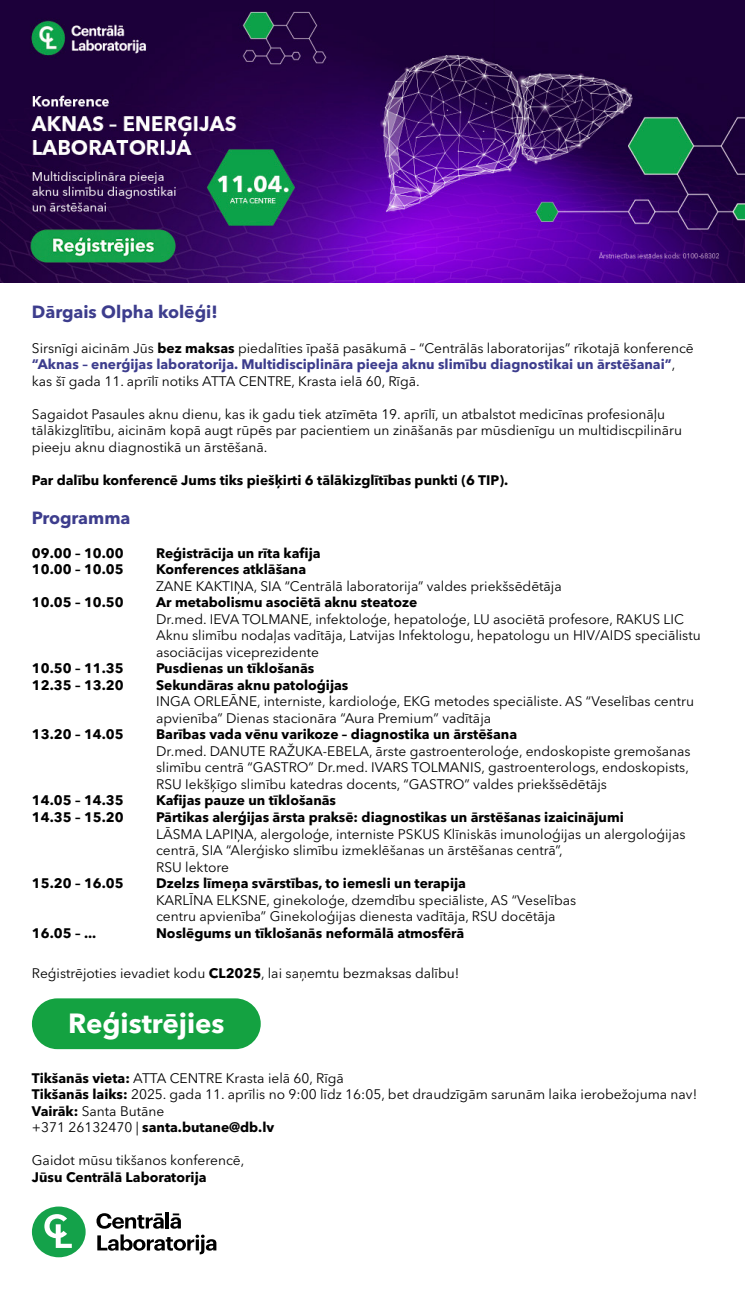
<style>
.page{position:relative;width:745px;height:1312px;background:#fff}
.page>*{position:absolute;margin:0;border:0;box-sizing:border-box;transform-origin:0 0}
.t1{font:700 27.5px "Avenir Next LT Pro";color:#fff}
.t2{font:700 17.5px "Avenir Next LT Pro";color:#3d3d8d}
.t3{font:13.75px/16.5px "Avenir Next LT Pro";color:#000}
.t4{font:700 13.75px/16.5px "Avenir Next LT Pro";color:#000}
.s1{font-weight:700}
.s2{font-weight:700;color:#3d3d8d}
</style>
<div class="page">
<img style="left:0;top:0;width:744px;height:283px">
<div style="left:32px;top:998px;width:228px;height:50px;background:#14a241;border-radius:25px"></div>
<svg style="left:96px;top:1213px;width:67px;height:15px"></svg>
<hr style="left:166px;top:1212px;width:3px;height:16px;background:#000">
<svg style="left:170px;top:1213px;width:11px;height:15px"></svg>
<svg style="left:97px;top:1234px;width:119px;height:19px"></svg>
<svg style="left:32px;top:1206px;width:54px;height:50px"></svg>
<p class="t2" style="left:32px;top:301px;width:187px">Dārgais Olpha kolēģi!</p>
<p class="t3" style="left:32px;top:339px;width:663px">Sirsnīgi aicinām Jūs <span class="s1">bez maksas</span> piedalīties īpašā pasākumā – “Centrālās laboratorijas” rīkotajā konferencē <span class="s2">“Aknas – enerģijas laboratorija. Multidisciplināra pieeja aknu slimību diagnostikai un ārstēšanai”</span>, kas šī gada 11. aprīlī notiks ATTA CENTRE, Krasta ielā 60, Rīgā.</p>
<p class="t3" style="left:32px;top:405px;width:651px">Sagaidot Pasaules aknu dienu, kas ik gadu tiek atzīmēta 19. aprīlī, un atbalstot medicīnas profesionāļu tālākizglītību, aicinām kopā augt rūpēs par pacientiem un zināšanās par mūsdienīgu un multidiscpilināru pieeju aknu diagnostikā un ārstēšanā.</p>
<p class="t4" style="left:32px;top:471px;width:477px">Par dalību konferencē Jums tiks piešķirti 6 tālākizglītības punkti (6 TIP).</p>
<p class="t2" style="left:32px;top:507px;width:100px">Programma</p>
<p class="t4" style="left:32px;top:544px;width:93px">09.00 – 10.00<br>10.00 – 10.05</p>
<p class="t4" style="left:32px;top:594px;width:93px">10.05 – 10.50</p>
<p class="t4" style="left:32px;top:660px;width:93px">10.50 – 11.35<br>12.35 – 13.20</p>
<p class="t4" style="left:32px;top:726px;width:93px">13.20 – 14.05</p>
<p class="t4" style="left:32px;top:792px;width:93px">14.05 – 14.35<br>14.35 – 15.20</p>
<p class="t4" style="left:32px;top:874px;width:93px">15.20 – 16.05</p>
<p class="t4" style="left:32px;top:924px;width:66px">16.05 – ...</p>
<p class="t4" style="left:156px;top:544px;width:166px">Reģistrācija un rīta kafija<br>Konferences atklāšana</p>
<p class="t3" style="left:156px;top:577px;width:407px">ZANE KAKTIŅA, SIA “Centrālā laboratorija” valdes priekšsēdētāja</p>
<p class="t4" style="left:156px;top:594px;width:262px">Ar metabolismu asociētā aknu steatoze</p>
<p class="t3" style="left:156px;top:610px;width:546px">Dr.med. IEVA TOLMANE, infektoloģe, hepatoloģe, LU asociētā profesore, RAKUS LIC<br>Aknu slimību nodaļas vadītāja, Latvijas Infektologu, hepatologu un HIV/AIDS speciālistu asociācijas viceprezidente</p>
<p class="t4" style="left:156px;top:660px;width:194px">Pusdienas un tīklošanās<br>Sekundāras aknu patoloģijas</p>
<p class="t3" style="left:156px;top:693px;width:539px">INGA ORLEĀNE, interniste, kardioloģe, EKG metodes speciāliste. AS “Veselības centru apvienība” Dienas stacionāra “Aura Premium” vadītāja</p>
<p class="t4" style="left:156px;top:726px;width:362px">Barības vada vēnu varikoze – diagnostika un ārstēšana</p>
<p class="t3" style="left:156px;top:742px;width:536px">Dr.med. DANUTE RAŽUKA-EBELA, ārste gastroenteroloģe, endoskopiste gremošanas slimību centrā “GASTRO” Dr.med. IVARS TOLMANIS, gastroenterologs, endoskopists,<br>RSU Iekšķīgo slimību katedras docents, “GASTRO” valdes priekšsēdētājs</p>
<p class="t4" style="left:156px;top:792px;width:469px">Kafijas pauze un tīklošanās<br>Pārtikas alerģijas ārsta praksē: diagnostikas un ārstēšanas izaicinājumi</p>
<p class="t3" style="left:156px;top:825px;width:530px">LĀSMA LAPIŅA, alergoloģe, interniste PSKUS Klīniskās imunoloģijas un alergoloģijas centrā, SIA “Alerģisko slimību izmeklēšanas un ārstēšanas centrā”,<br>RSU lektore</p>
<p class="t4" style="left:156px;top:874px;width:311px">Dzelzs līmeņa svārstības, to iemesli un terapija</p>
<p class="t3" style="left:156px;top:891px;width:421px">KARLĪNA ELKSNE, ginekoloģe, dzemdību speciāliste, AS “Veselības centru apvienība” Ginekoloģijas dienesta vadītāja, RSU docētāja</p>
<p class="t4" style="left:156px;top:924px;width:309px">Noslēgums un tīklošanās neformālā atmosfērā</p>
<p class="t3" style="left:32px;top:964px;width:428px">Reģistrējoties ievadiet kodu <span class="s1">CL2025</span>, lai saņemtu bezmaksas dalību!</p>
<h1 class="t1" style="left:68px;top:1005px;width:158px">Reģistrējies</h1>
<p class="t3" style="left:32px;top:1069px;width:666px"><span class="s1">Tikšanās vieta:</span> ATTA CENTRE Krasta ielā 60, Rīgā<br><span class="s1">Tikšanās laiks:</span> 2025. gada 11. aprīlis no 9:00 līdz 16:05, bet draudzīgām sarunām laika ierobežojuma nav!<br><span class="s1">Vairāk:</span> Santa Butāne<br>+371 26132470 | <span class="s1">santa.butane@db.lv</span></p>
<p class="t3" style="left:32px;top:1151px;width:214px">Gaidot mūsu tikšanos konferencē,</p>
<p class="t4" style="left:32px;top:1168px;width:176px">Jūsu Centrālā Laboratorija</p>
</div>
